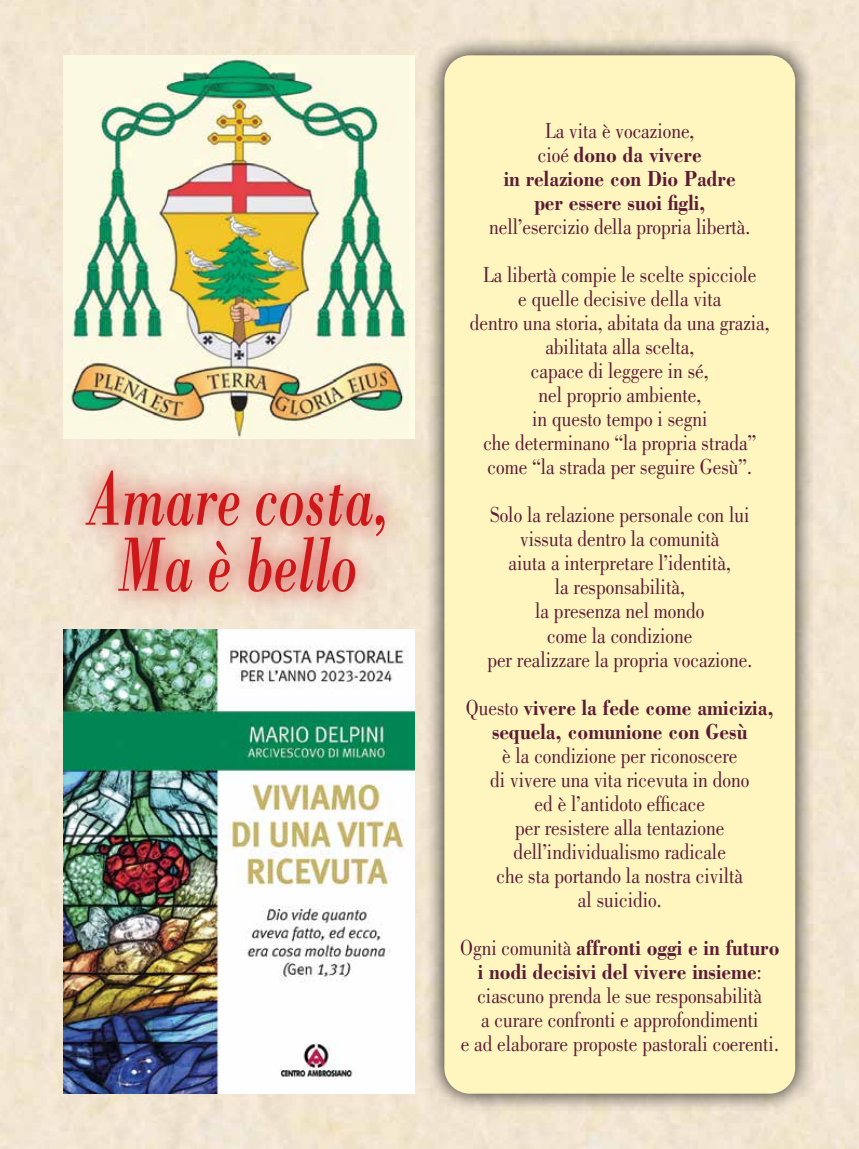
<style>
.page{position:relative;width:859px;height:1149px;background:#fff}
.page>*{position:absolute;margin:0;border:0;box-sizing:border-box;transform-origin:0 0}
.t1{font:italic 79.5px/66px "Bodoni BT";color:#cd1719;text-align:center;scale:.68 1}
.t2{font:22.5px/24px "Bodoni Std";color:#5c1b35;text-align:center;scale:.86 1}
.t3{font:700 22.5px/24px "Bodoni Std";color:#5c1b35;text-align:center;scale:.86 1}
.s1{font-weight:400}
.s2{font-weight:700}
</style>
<div class="page">
<div style="left:0;top:0;width:859px;height:1148px;background:#f3e6d2"></div>
<div style="left:424px;top:35px;width:391px;height:1078px;background:#000;opacity:.9"></div>
<div style="left:444px;top:55px;width:351px;height:1038px;background:#fff5bf;border-radius:26px"></div>
<img style="left:64px;top:55px;width:351px;height:383px">
<svg style="left:66px;top:449px;width:341px;height:165px;background:#edcaba"></svg>
<img style="left:64px;top:629px;width:351px;height:464px">
<h1 class="t1" style="left:89px;top:463px;width:441px">Amare costa,<br>Ma è bello</h1>
<p class="t3" style="left:504px;top:118px;width:272px"><span class="s1">La vita è vocazione,<br>cioé</span> dono da vivere<br>in relazione con Dio Padre per essere suoi figli,</p>
<p class="t2" style="left:483px;top:203px;width:320px;line-height:48px;text-align:left">nell’esercizio della propria libertà.<br>La libertà compie le scelte spicciole</p>
<p class="t2" style="left:470px;top:287px;width:350px">e quelle decisive della vita<br>dentro una storia, abitata da una grazia, abilitata alla scelta,<br>capace di leggere in sé,<br>nel proprio ambiente,<br>in questo tempo i segni<br>che determinano “la propria strada” come “la strada per seguire Gesù”.</p>
<p class="t2" style="left:487px;top:503px;width:309px">Solo la relazione personale con lui vissuta dentro la comunità<br>aiuta a interpretare l’identità,<br>la responsabilità,<br>la presenza nel mondo<br>come la condizione<br>per realizzare la propria vocazione.</p>
<p class="t3" style="left:466px;top:694px;width:360px"><span class="s1">Questo</span> vivere la fede come amicizia, sequela, comunione con Gesù</p>
<p class="t2" style="left:490px;top:743px;width:303px">è la condizione per riconoscere<br>di vivere una vita ricevuta in dono ed è l’antidoto efficace<br>per resistere alla tentazione dell’individualismo radicale<br>che sta portando la nostra civiltà al suicidio.</p>
<p class="t2" style="left:460px;top:935px;width:373px">Ogni comunità <span class="s2">affronti oggi e in futuro i nodi decisivi del vivere insieme</span>: ciascuno prenda le sue responsabilità<br>a curare confronti e approfondimenti<br>e ad elaborare proposte pastorali coerenti.</p>
</div>
